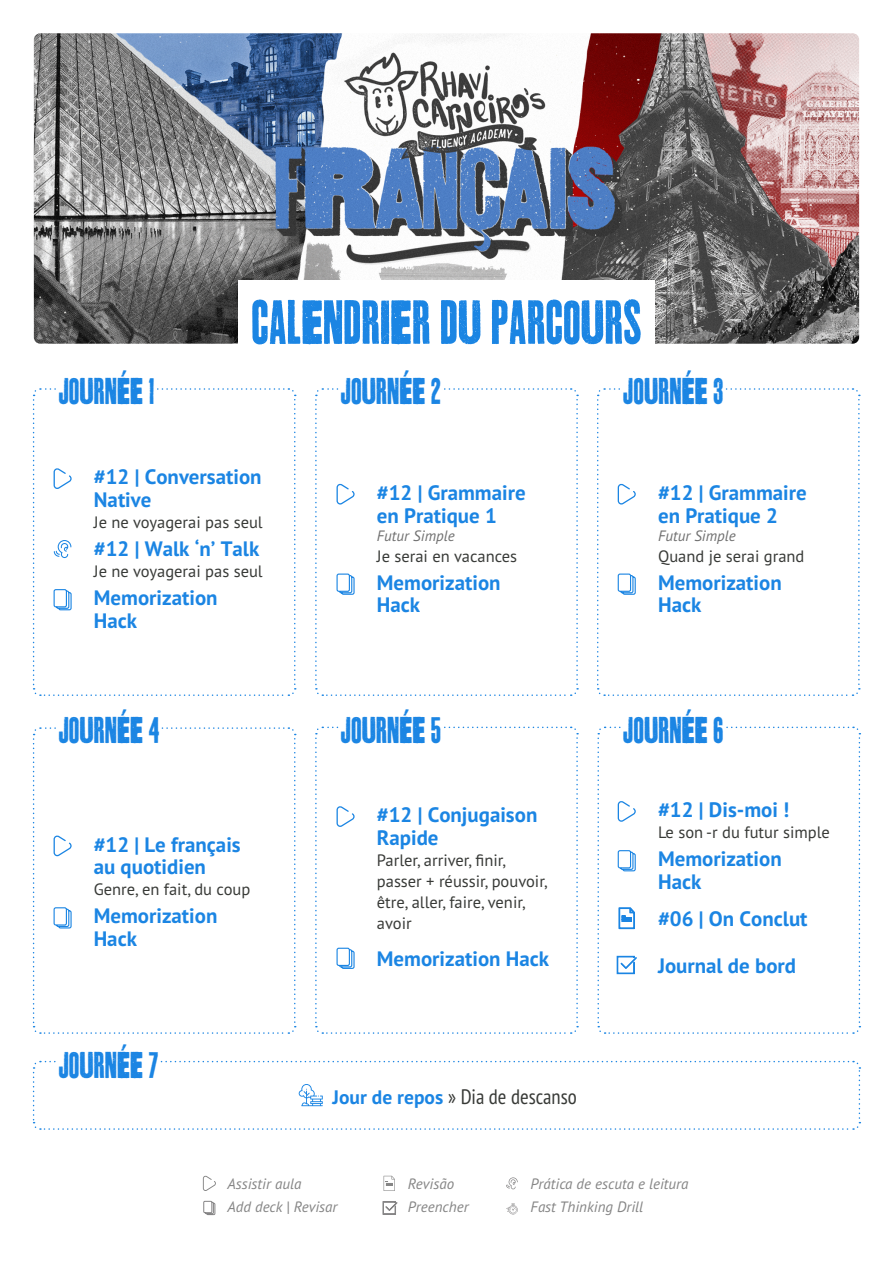
<style>
.page{position:relative;width:893px;height:1263px;background:#fff}
.page>*{position:absolute;margin:0;border:0;box-sizing:border-box;transform-origin:0 0}
.t1{font:64.95px "Thunderhouse";color:#1b85e3}
.t2{font:39px "Thunderhouse";color:#1b85e3}
._01_Tipo_de_Aula{font:700 20.85px/22.6px "PT Sans Pro";color:#1b85e3}
.t3{font:condensed 20.85px "PT Sans Pro";color:#383a37}
._03_Titulo_da_Aula{font:16.5px/21px "PT Sans Pro";color:#383a37}
.t4{font:italic 15px/22.5px "PT Sans Pro";color:#858585}
._02_Tema_da_Aula{font:italic 15px "PT Sans Pro";color:#707070}
.s1{font-weight:700;font-stretch:normal;font-size:19.5px;color:#1b85e3}
</style>
<div class="page">
<img style="left:34px;top:33px;width:825px;height:311px">
<svg style="left:32px;top:1060px;width:829px;height:70px"></svg>
<div style="left:238px;top:280px;width:416px;height:79px;background:#fff"></div>
<svg style="left:203px;top:1201px;width:12px;height:14px"></svg>
<svg style="left:203px;top:1175px;width:13px;height:16px"></svg>
<svg style="left:383px;top:1201px;width:14px;height:13px"></svg>
<svg style="left:384px;top:1176px;width:11px;height:15px"></svg>
<svg style="left:506px;top:1177px;width:12px;height:12px"></svg>
<svg style="left:506px;top:1203px;width:12px;height:11px"></svg>
<svg style="left:32px;top:388px;width:264px;height:308px"></svg>
<svg style="left:315px;top:726px;width:264px;height:308px"></svg>
<svg style="left:597px;top:388px;width:263px;height:308px"></svg>
<svg style="left:315px;top:388px;width:264px;height:308px"></svg>
<svg style="left:597px;top:726px;width:264px;height:308px"></svg>
<svg style="left:32px;top:727px;width:264px;height:307px"></svg>
<p class="t2" style="left:58px;top:370px;width:98px">jOURNÉE 1</p>
<p class="t1" style="left:251px;top:287px;width:392px">CALENDRiER DU PARCOURS</p>
<p class="t2" style="left:341px;top:370px;width:102px">jOURNÉE 2</p>
<p class="t2" style="left:623px;top:370px;width:102px">jOURNÉE 3</p>
<p class="_01_Tipo_de_Aula" style="left:94px;top:465px;width:169px">#12 | Conversation<br>Native</p>
<p class="_03_Titulo_da_Aula" style="left:94px;top:511px;width:170px">Je ne voyagerai pas seul</p>
<p class="_01_Tipo_de_Aula" style="left:94px;top:537px;width:167px">#12 | Walk ‘n’ Talk</p>
<p class="_03_Titulo_da_Aula" style="left:94px;top:560px;width:170px">Je ne voyagerai pas seul</p>
<p class="_01_Tipo_de_Aula" style="left:94px;top:586px;width:125px">Memorization<br>Hack</p>
<p class="_01_Tipo_de_Aula" style="left:377px;top:481px;width:150px">#12 | Grammaire en Pratique 1</p>
<p class="_02_Tema_da_Aula" style="left:377px;top:525px;width:79px">Futur Simple</p>
<p class="_03_Titulo_da_Aula" style="left:377px;top:545px;width:142px">Je serai en vacances</p>
<p class="_01_Tipo_de_Aula" style="left:377px;top:571px;width:125px">Memorization<br>Hack</p>
<p class="_01_Tipo_de_Aula" style="left:658px;top:481px;width:150px">#12 | Grammaire en Pratique 2</p>
<p class="_02_Tema_da_Aula" style="left:658px;top:525px;width:79px">Futur Simple</p>
<p class="_03_Titulo_da_Aula" style="left:658px;top:545px;width:148px">Quand je serai grand</p>
<p class="_01_Tipo_de_Aula" style="left:658px;top:571px;width:125px">Memorization<br>Hack</p>
<p class="t2" style="left:58px;top:708px;width:103px">jOURNÉE 4</p>
<p class="t2" style="left:341px;top:708px;width:102px">jOURNÉE 5</p>
<p class="t2" style="left:623px;top:708px;width:102px">jOURNÉE 6</p>
<p class="_01_Tipo_de_Aula" style="left:94px;top:833px;width:149px">#12 | Le français au quotidien</p>
<p class="_03_Titulo_da_Aula" style="left:94px;top:878px;width:158px">Genre, en fait, du coup</p>
<p class="_01_Tipo_de_Aula" style="left:94px;top:904px;width:125px">Memorization<br>Hack</p>
<p class="t2" style="left:58px;top:1043px;width:102px">jOURNÉE 7</p>
<p class="_01_Tipo_de_Aula" style="left:377px;top:803px;width:162px">#12 | Conjugaison<br>Rapide</p>
<p class="_03_Titulo_da_Aula" style="left:377px;top:849px;width:172px">Parler, arriver, finir, passer + réussir, pouvoir, être, aller, faire, venir, avoir</p>
<p class="_01_Tipo_de_Aula" style="left:377px;top:947px;width:174px">Memorization Hack</p>
<p class="t3" style="left:333px;top:1083px;width:246px"><span class="s1">Jour de repos</span> » Dia de descanso</p>
<p class="_01_Tipo_de_Aula" style="left:658px;top:798px;width:133px">#12 | Dis-moi !</p>
<p class="_03_Titulo_da_Aula" style="left:658px;top:821px;width:173px">Le son -r du futur simple</p>
<p class="_01_Tipo_de_Aula" style="left:658px;top:847px;width:125px">Memorization<br>Hack</p>
<p class="_01_Tipo_de_Aula" style="left:658px;top:907px;width:151px">#06 | On Conclut</p>
<p class="_01_Tipo_de_Aula" style="left:658px;top:954px;width:140px">Journal de bord</p>
<p class="t4" style="left:227px;top:1172px;width:112px">Assistir aula<br>Add deck | Revisar</p>
<p class="t4" style="left:408px;top:1172px;width:62px">Revisão<br>Preencher</p>
<p class="t4" style="left:531px;top:1172px;width:159px">Prática de escuta e leitura<br>Fast Thinking Drill</p>
</div>
